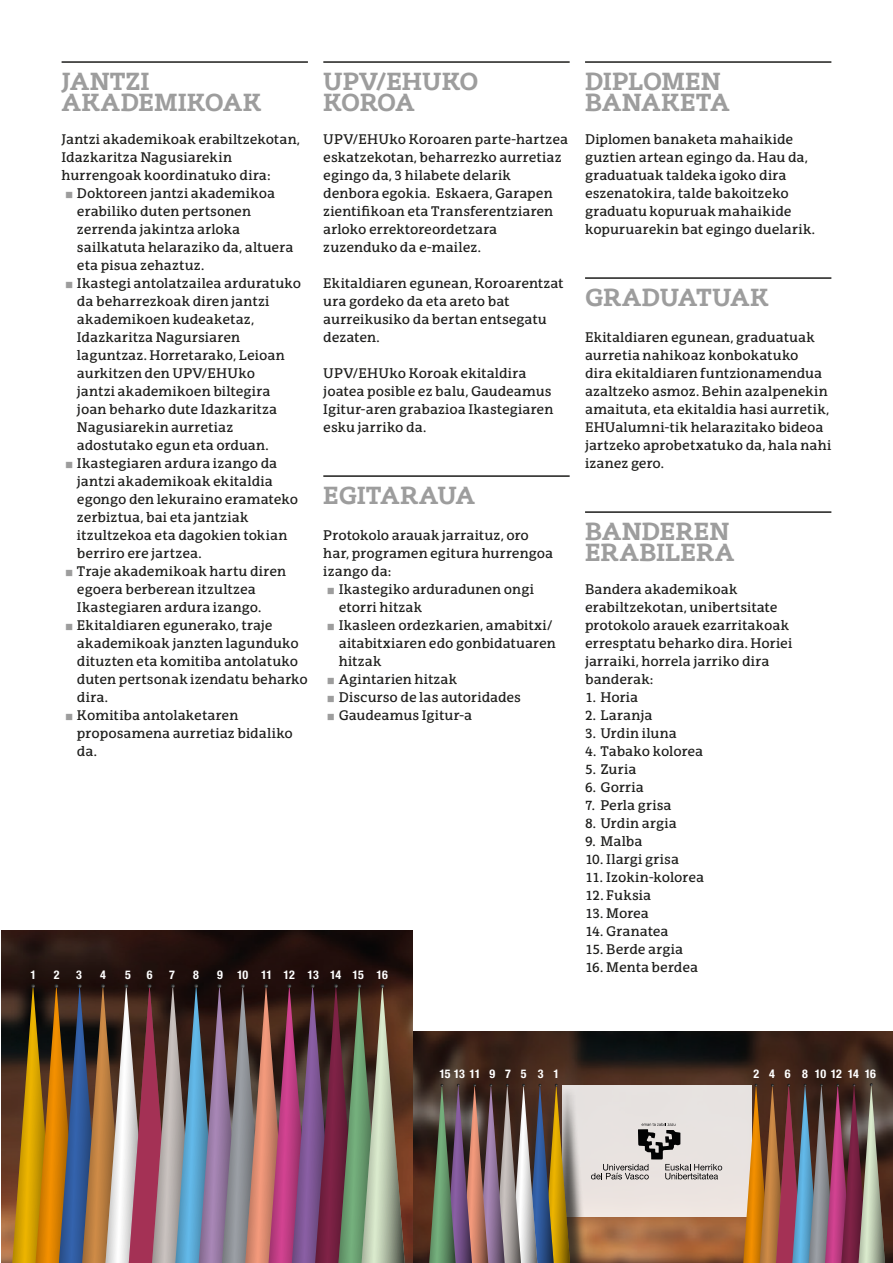
<style>
.page{position:relative;width:893px;height:1263px;background:#fff}
.page>*{position:absolute;margin:0;border:0;box-sizing:border-box;transform-origin:0 0}
.t1{font:700 24px/21px "EHU Serif";letter-spacing:-.01em;color:#9d9d9d}
.t2{font:13.5px/18px "EHU Serif";letter-spacing:.005em;color:#1d1d1b}
.t3{font:700 condensed 12px "Helvetica Neue LT Std";letter-spacing:-.025em;color:#fff}
.t4{font:700 condensed 12px "Helvetica Neue LT Std";letter-spacing:.175em;color:#fff}
</style>
<div class="page">
<hr style="left:62px;top:61px;width:246px;height:2px;background:#1d1d1b">
<hr style="left:323px;top:61px;width:247px;height:2px;background:#1d1d1b">
<hr style="left:323px;top:475px;width:247px;height:2px;background:#1d1d1b">
<hr style="left:585px;top:61px;width:246px;height:2px;background:#1d1d1b">
<hr style="left:585px;top:277px;width:246px;height:2px;background:#1d1d1b">
<hr style="left:585px;top:511px;width:246px;height:2px;background:#1d1d1b">
<img style="left:412px;top:1031px;width:481px;height:232px">
<div style="left:562px;top:1085px;width:189px;height:132px;background:#e8e3e0"></div>
<div style="left:429px;top:1086px;width:163px;height:177px;background:#1d1d1b;opacity:.75"></div>
<svg style="left:426px;top:1084px;width:148px;height:179px;background:#7b6d65"></svg>
<svg style="left:740px;top:1083px;width:148px;height:180px;background:#89635d"></svg>
<svg style="left:591px;top:1123px;width:131px;height:56px"></svg>
<img style="left:1px;top:931px;width:411px;height:332px">
<img style="left:10px;top:984px;width:397px;height:279px">
<h1 class="t1" style="left:62px;top:70px;width:201px">JANTZI<br>AKADEMIKOAK</h1>
<p class="t2" style="left:62px;top:130px;width:240px">Jantzi akademikoak erabiltzekotan,</p>
<p class="t2" style="left:62px;top:148px;width:172px">Idazkaritza Nagusiarekin</p>
<p class="t2" style="left:62px;top:166px;width:211px">hurrengoak koordinatuko dira:</p>
<p class="t2" style="left:77px;top:184px;width:200px">Doktoreen jantzi akademikoa</p>
<p class="t2" style="left:77px;top:202px;width:176px">erabiliko duten pertsonen</p>
<p class="t2" style="left:77px;top:220px;width:165px">zerrenda jakintza arloka</p>
<p class="t2" style="left:77px;top:238px;width:218px">sailkatuta helaraziko da, altuera</p>
<p class="t2" style="left:77px;top:256px;width:129px">eta pisua zehaztuz.</p>
<p class="t2" style="left:77px;top:274px;width:226px">Ikastegi antolatzailea arduratuko</p>
<p class="t2" style="left:77px;top:292px;width:194px">da beharrezkoak diren jantzi</p>
<p class="t2" style="left:77px;top:310px;width:179px">akademikoen kudeaketaz,</p>
<p class="t2" style="left:77px;top:328px;width:165px">Idazkaritza Nagursiaren</p>
<p class="t2" style="left:77px;top:346px;width:209px">laguntzaz. Horretarako, Leioan</p>
<p class="t2" style="left:77px;top:364px;width:180px">aurkitzen den UPV/EHUko</p>
<p class="t2" style="left:77px;top:382px;width:195px">jantzi akademikoen biltegira</p>
<p class="t2" style="left:77px;top:400px;width:202px">joan beharko dute Idazkaritza</p>
<p class="t2" style="left:77px;top:418px;width:158px">Nagusiarekin aurretiaz</p>
<p class="t2" style="left:77px;top:436px;width:193px">adostutako egun eta orduan.</p>
<p class="t2" style="left:77px;top:454px;width:202px">Ikastegiaren ardura izango da</p>
<p class="t2" style="left:77px;top:472px;width:197px">jantzi akademikoak ekitaldia</p>
<p class="t2" style="left:77px;top:490px;width:223px">egongo den lekuraino eramateko</p>
<p class="t2" style="left:77px;top:508px;width:173px">zerbiztua, bai eta jantziak</p>
<p class="t2" style="left:77px;top:526px;width:212px">itzultzekoa eta dagokien tokian</p>
<p class="t2" style="left:77px;top:544px;width:126px">berriro ere jartzea.</p>
<p class="t2" style="left:77px;top:562px;width:211px">Traje akademikoak hartu diren</p>
<p class="t2" style="left:77px;top:580px;width:180px">egoera berberean itzultzea</p>
<p class="t2" style="left:77px;top:598px;width:186px">Ikastegiaren ardura izango.</p>
<p class="t2" style="left:77px;top:616px;width:197px">Ekitaldiaren egunerako, traje</p>
<p class="t2" style="left:77px;top:634px;width:223px">akademikoak janzten lagunduko</p>
<p class="t2" style="left:77px;top:652px;width:223px">dituzten eta komitiba antolatuko</p>
<p class="t2" style="left:77px;top:670px;width:232px">duten pertsonak izendatu beharko</p>
<p class="t2" style="left:77px;top:688px;width:32px">dira.</p>
<p class="t2" style="left:77px;top:706px;width:163px">Komitiba antolaketaren</p>
<p class="t2" style="left:77px;top:724px;width:218px">proposamena aurretiaz bidaliko</p>
<p class="t2" style="left:77px;top:742px;width:22px">da.</p>
<h1 class="t1" style="left:323px;top:70px;width:157px">UPV/EHUKO<br>KOROA</h1>
<p class="t2" style="left:323px;top:130px;width:246px">UPV/EHUko Koroaren parte-hartzea eskatzekotan, beharrezko aurretiaz egingo da, 3 hilabete delarik denbora egokia. Eskaera, Garapen zientifikoan eta Transferentziaren arloko errektoreordetzara zuzenduko da e-mailez.</p>
<p class="t2" style="left:323px;top:274px;width:242px">Ekitaldiaren egunean, Koroarentzat ura gordeko da eta areto bat aurreikusiko da bertan entsegatu dezaten.</p>
<p class="t2" style="left:323px;top:364px;width:232px">UPV/EHUko Koroak ekitaldira joatea posible ez balu, Gaudeamus<br>Igitur-aren grabazioa Ikastegiaren esku jarriko da.</p>
<h1 class="t1" style="left:323px;top:484px;width:154px">EGITARAUA</h1>
<p class="t2" style="left:323px;top:526px;width:231px">Protokolo arauak jarraituz, oro har, programen egitura hurrengoa izango da:</p>
<p class="t2" style="left:339px;top:580px;width:219px">Ikastegiko arduradunen ongi etorri hitzak<br>Ikasleen ordezkarien, amabitxi/ aitabitxiaren edo gonbidatuaren hitzak<br>Agintarien hitzak<br>Discurso de las autoridades<br>Gaudeamus Igitur-a</p>
<p class="t3" style="left:30px;top:967px;width:7px">1</p>
<p class="t3" style="left:54px;top:967px;width:7px">2</p>
<p class="t3" style="left:76px;top:967px;width:7px">3</p>
<p class="t3" style="left:100px;top:967px;width:7px">4</p>
<p class="t3" style="left:125px;top:967px;width:7px">5</p>
<p class="t3" style="left:147px;top:967px;width:7px">6</p>
<p class="t3" style="left:169px;top:967px;width:7px">7</p>
<p class="t3" style="left:193px;top:967px;width:7px">8</p>
<p class="t3" style="left:217px;top:967px;width:172px">9 10 11 12 13 14 15 16</p>
<h1 class="t1" style="left:585px;top:70px;width:146px">DIPLOMEN<br>BANAKETA</h1>
<p class="t2" style="left:585px;top:130px;width:231px">Diplomen banaketa mahaikide guztien artean egingo da. Hau da, graduatuak taldeka igoko dira eszenatokira, talde bakoitzeko graduatu kopuruak mahaikide kopuruarekin bat egingo duelarik.</p>
<h1 class="t1" style="left:585px;top:286px;width:185px">GRADUATUAK</h1>
<p class="t2" style="left:585px;top:328px;width:248px">Ekitaldiaren egunean, graduatuak aurretia nahikoaz konbokatuko<br>dira ekitaldiaren funtzionamendua azaltzeko asmoz. Behin azalpenekin amaituta, eta ekitaldia hasi aurretik, EHUalumni-tik helarazitako bideoa jartzeko aprobetxatuko da, hala nahi izanez gero.</p>
<h1 class="t1" style="left:585px;top:520px;width:151px">BANDEREN<br>ERABILERA</h1>
<p class="t2" style="left:585px;top:580px;width:209px">Bandera akademikoak erabiltzekotan, unibertsitate protokolo arauek ezarritakoak erresptatu beharko dira. Horiei jarraiki, horrela jarriko dira banderak:</p>
<p class="t2" style="left:585px;top:688px;width:55px">1. Horia</p>
<p class="t2" style="left:585px;top:706px;width:69px">2. Laranja</p>
<p class="t2" style="left:585px;top:724px;width:93px">3. Urdin iluna</p>
<p class="t2" style="left:585px;top:742px;width:120px">4. Tabako kolorea</p>
<p class="t2" style="left:585px;top:760px;width:53px">5. Zuria</p>
<p class="t2" style="left:585px;top:778px;width:60px">6. Gorria</p>
<p class="t2" style="left:585px;top:796px;width:88px">7. Perla grisa</p>
<p class="t2" style="left:585px;top:814px;width:93px">8. Urdin argia</p>
<p class="t2" style="left:585px;top:832px;width:59px">9. Malba</p>
<p class="t2" style="left:585px;top:850px;width:95px">10. Ilargi grisa</p>
<p class="t2" style="left:585px;top:868px;width:121px">11. Izokin-kolorea</p>
<p class="t2" style="left:585px;top:886px;width:68px">12. Fuksia</p>
<p class="t2" style="left:585px;top:904px;width:65px">13. Morea</p>
<p class="t2" style="left:585px;top:922px;width:85px">14. Granatea</p>
<p class="t2" style="left:585px;top:940px;width:100px">15. Berde argia</p>
<p class="t2" style="left:585px;top:958px;width:115px">16. Menta berdea</p>
<p class="t3" style="left:439px;top:1067px;width:121px">151311 9 7 5 3 1</p>
<p class="t4" style="left:753px;top:1067px;width:124px">2 4 6 810121416</p>
</div>
